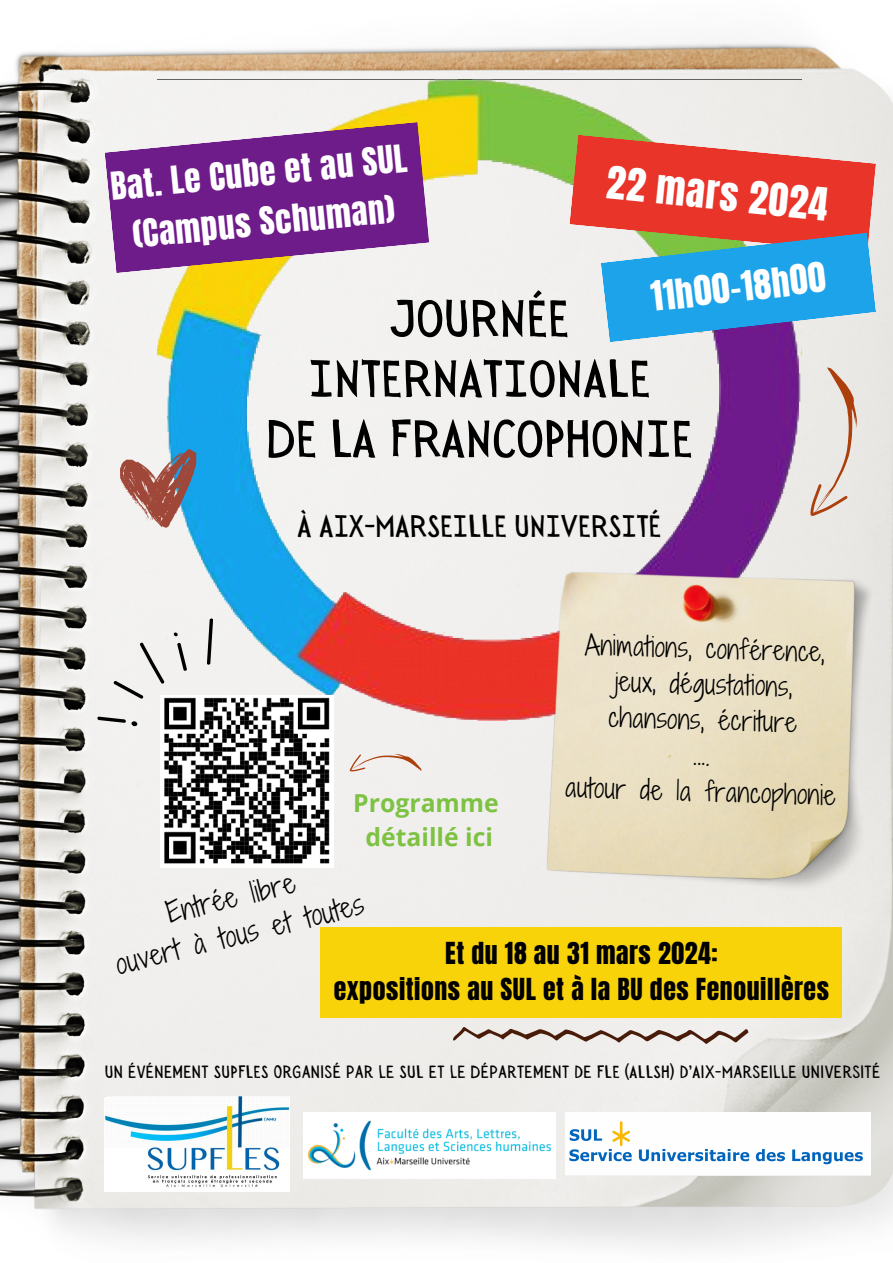
<style>
.page{position:relative;width:893px;height:1263px;background:#fff}
.page>*{position:absolute;margin:0;border:0;box-sizing:border-box;transform-origin:0 0}
.t1{font:53.25px/60.2px "Sensa Wild Fill";color:#000;text-align:center}
.t2{font:38.78px "Anton";color:#fff}
.t3{font:35.1px "Anton";color:#fff}
.t4{font:32.78px "Anton";color:#fff}
.t5{font:31.5px "Sensa Wild Fill";color:#000}
.t6{font:27px/37.7px "Shadows Into Light Two";color:#000;text-align:center}
.t7{font:25.8px/36px "Anton";letter-spacing:.02em;color:#000;text-align:center}
.t8{font:25.72px/35.7px "Shadows Into Light Two";color:#000;text-align:center}
.t9{font:700 24.75px/34.3px "Open Sans";color:#7ec244;text-align:center}
.t10{font:17.85px "Sensa Wild Fill";letter-spacing:.02em;color:#000}
</style>
<div class="page">
<img style="left:0;top:42px;width:893px;height:1206px">
<svg style="left:349px;top:750px;width:74px;height:28px;background:#eadfd8"></svg>
<div style="left:321px;top:927px;width:521px;height:90px;background:#f9d30a"></div>
<svg style="left:809px;top:364px;width:60px;height:104px;background:#e4d9d2"></svg>
<svg style="left:453px;top:1027px;width:295px;height:17px;background:#c6bab4"></svg>
<img style="left:157px;top:80px;width:644px;height:640px">
<svg style="left:118px;top:446px;width:79px;height:83px"></svg>
<div style="left:95px;top:616px;width:140px;height:120px;background:#f2f1ef"></div>
<img style="left:446px;top:468px;width:447px;height:518px">
<svg style="left:569px;top:135px;width:307px;height:207px;background:#9f8394"></svg>
<svg style="left:105px;top:122px;width:324px;height:151px;fill:#6f1c8b"></svg>
<img style="left:105px;top:1096px;width:184px;height:95px">
<img style="left:304px;top:1112px;width:251px;height:66px">
<img style="left:565px;top:1112px;width:305px;height:63px">
<img style="left:160px;top:695px;width:173px;height:172px">
<p class="t4" style="left:108px;top:164px;width:299px;rotate:-6deg">Bat. Le Cube et au SUL</p>
<p class="t4" style="left:130px;top:212px;width:264px;rotate:-6deg">(Campus Schuman)</p>
<h2 class="t2" style="left:610px;top:154px;width:224px;rotate:6deg">22 mars 2024</h2>
<p class="t3" style="left:648px;top:271px;width:177px;rotate:-6deg">11h00-18h00</p>
<h3 class="t1" style="left:266px;top:289px;width:428px">JOURNÉE<br>INTERNATIONALE<br>DE LA FRANCOPHONIE</h3>
<h4 class="t5" style="left:297px;top:508px;width:365px">À AIX-MARSEILLE UNIVERSITÉ</h4>
<h5 class="t9" style="left:353px;top:785px;width:147px">Programme détaillé ici</h5>
<h2 class="t8" style="left:571px;top:625px;width:272px;rotate:2deg">Animations, conférence, jeux, dégustations, chansons, écriture<br>....<br>autour de la francophonie</h2>
<h5 class="t6" style="left:103px;top:910px;width:256px;rotate:-14deg">Entrée libre<br>ouvert à tous et toutes</h5>
<p class="t7" style="left:334px;top:935px;width:497px">Et du 18 au 31 mars 2024:<br>expositions au SUL et à la BU des Fenouillères</p>
<h6 class="t10" style="left:105px;top:1061px;width:777px">UN ÉVÉNEMENT SUPFLES ORGANISÉ PAR LE SUL ET LE DÉPARTEMENT DE FLE (ALLSH) D’AIX-MARSEILLE UNIVERSITÉ</h6>
</div>
